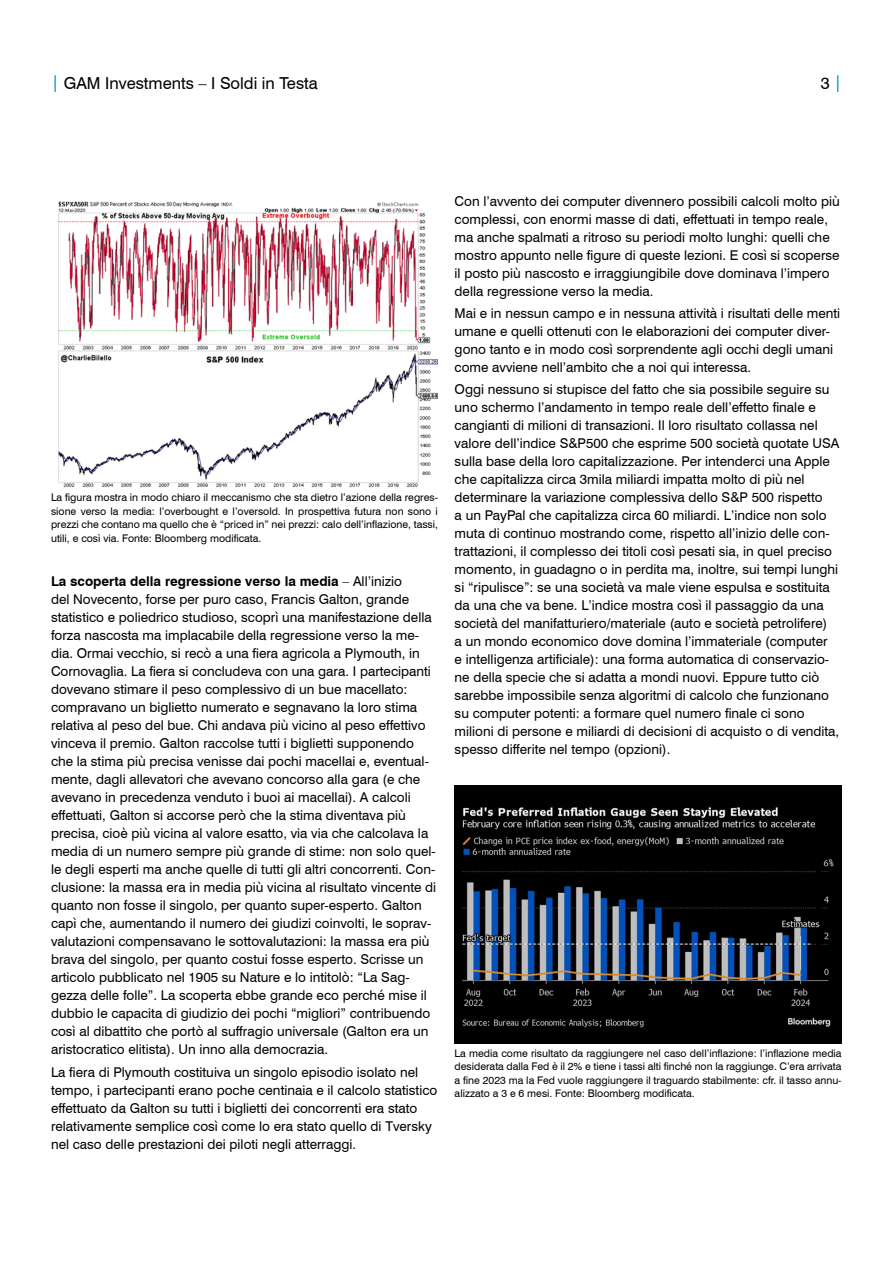
<style>
.page{position:relative;width:893px;height:1263px;background:#fff}
.page>*{position:absolute;margin:0;border:0;box-sizing:border-box;transform-origin:0 0}
.t1{font:16.5px "Swiss 721 BT";color:#000}
.DISCLAIMER{font:13.5px/18px "Swiss 721 BT";color:#000}
.DISCLAIMER-2{font:10.5px/13.5px "Swiss 721 BT";color:#000;text-align:justify}
.s1{color:#0087c7}
.s2{font-weight:700}
</style>
<div class="page">
<img style="left:58px;top:201px;width:380px;height:287px">
<img style="left:455px;top:785px;width:387px;height:258px">
<p class="t1" style="left:51px;top:73px;width:268px"><span class="s1">|</span> GAM Investments – I Soldi in Testa</p>
<p class="t1" style="left:821px;top:73px;width:22px">3 <span class="s1">|</span></p>
<p class="DISCLAIMER-2" style="left:51px;top:491px;width:388px">La figura mostra in modo chiaro il meccanismo che sta dietro l’azione della regres&shy;sione verso la media: l’overbought e l’oversold. In prospettiva futura non sono i prezzi che contano ma quello che è “priced in” nei prezzi: calo dell’inflazione, tassi, utili, e così via. Fonte: Bloomberg modificata.</p>
<p class="DISCLAIMER" style="left:51px;top:572px;width:387px"><span class="s2">La scoperta della regressione verso la media</span> – All’inizio<br>del Novecento, forse per puro caso, Francis Galton, grande statistico e poliedrico studioso, scoprì una manifestazione della forza nascosta ma implacabile della regressione verso la me&shy;dia. Ormai vecchio, si recò a una fiera agricola a Plymouth, in Cornovaglia. La fiera si concludeva con una gara. I partecipanti dovevano stimare il peso complessivo di un bue macellato: compravano un biglietto numerato e segnavano la loro stima relativa al peso del bue. Chi andava più vicino al peso effettivo vinceva il premio. Galton raccolse tutti i biglietti supponendo che la stima più precisa venisse dai pochi macellai e, eventual&shy;mente, dagli allevatori che avevano concorso alla gara (e che avevano in precedenza venduto i buoi ai macellai). A calcoli effettuati, Galton si accorse però che la stima diventava più precisa, cioè più vicina al valore esatto, via via che calcolava la media di un numero sempre più grande di stime: non solo quel&shy;le degli esperti ma anche quelle di tutti gli altri concorrenti. Con&shy;clusione: la massa era in media più vicina al risultato vincente di quanto non fosse il singolo, per quanto super-esperto. Galton capì che, aumentando il numero dei giudizi coinvolti, le soprav&shy;valutazioni compensavano le sottovalutazioni: la massa era più brava del singolo, per quanto costui fosse esperto. Scrisse un articolo pubblicato nel 1905 su Nature e lo intitolò: “La Sag&shy;gezza delle folle”. La scoperta ebbe grande eco perché mise il dubbio le capacita di giudizio dei pochi “migliori” contribuendo così al dibattito che portò al suffragio universale (Galton era un aristocratico elitista). Un inno alla democrazia.</p>
<p class="DISCLAIMER" style="left:51px;top:1063px;width:388px">La fiera di Plymouth costituiva un singolo episodio isolato nel tempo, i partecipanti erano poche centinaia e il calcolo statistico effettuato da Galton su tutti i biglietti dei concorrenti era stato relativamente semplice così come lo era stato quello di Tversky nel caso delle prestazioni dei piloti negli atterraggi.</p>
<p class="DISCLAIMER" style="left:455px;top:192px;width:387px">Con l’avvento dei computer divennero possibili calcoli molto più complessi, con enormi masse di dati, effettuati in tempo reale, ma anche spalmati a ritroso su periodi molto lunghi: quelli che mostro appunto nelle figure di queste lezioni. E così si scoperse il posto più nascosto e irraggiungibile dove dominava l’impero della regressione verso la media.</p>
<p class="DISCLAIMER" style="left:455px;top:304px;width:387px">Mai e in nessun campo e in nessuna attività i risultati delle menti umane e quelli ottenuti con le elaborazioni dei computer diver&shy;gono tanto e in modo così sorprendente agli occhi degli umani come avviene nell’ambito che a noi qui interessa.</p>
<p class="DISCLAIMER" style="left:455px;top:380px;width:386px">Oggi nessuno si stupisce del fatto che sia possibile seguire su uno schermo l’andamento in tempo reale dell’effetto finale e cangianti di milioni di transazioni. Il loro risultato collassa nel valore dell’indice S&amp;P500 che esprime 500 società quotate USA sulla base della loro capitalizzazione. Per intenderci una Apple che capitalizza circa 3mila miliardi impatta molto di più nel determinare la variazione complessiva dello S&amp;P 500 rispetto<br>a un PayPal che capitalizza circa 60 miliardi. L’indice non solo muta di continuo mostrando come, rispetto all’inizio delle con&shy;trattazioni, il complesso dei titoli così pesati sia, in quel preciso momento, in guadagno o in perdita ma, inoltre, sui tempi lunghi si “ripulisce”: se una società va male viene espulsa e sostituita da una che va bene. L’indice mostra così il passaggio da una società del manifatturiero/materiale (auto e società petrolifere)<br>a un mondo economico dove domina l’immateriale (computer<br>e intelligenza artificiale): una forma automatica di conservazio&shy;ne della specie che si adatta a mondi nuovi. Eppure tutto ciò sarebbe impossibile senza algoritmi di calcolo che funzionano su computer potenti: a formare quel numero finale ci sono milioni di persone e miliardi di decisioni di acquisto o di vendita, spesso differite nel tempo (opzioni).</p>
<p class="DISCLAIMER-2" style="left:455px;top:1046px;width:388px">La media come risultato da raggiungere nel caso dell’inflazione: l’inflazione media desiderata dalla Fed è il 2% e tiene i tassi alti finché non la raggiunge. C’era arrivata a fine 2023 ma la Fed vuole raggiungere il traguardo stabilmente: cfr. il tasso annu&shy;alizzato a 3 e 6 mesi. Fonte: Bloomberg modificata.</p>
</div>
